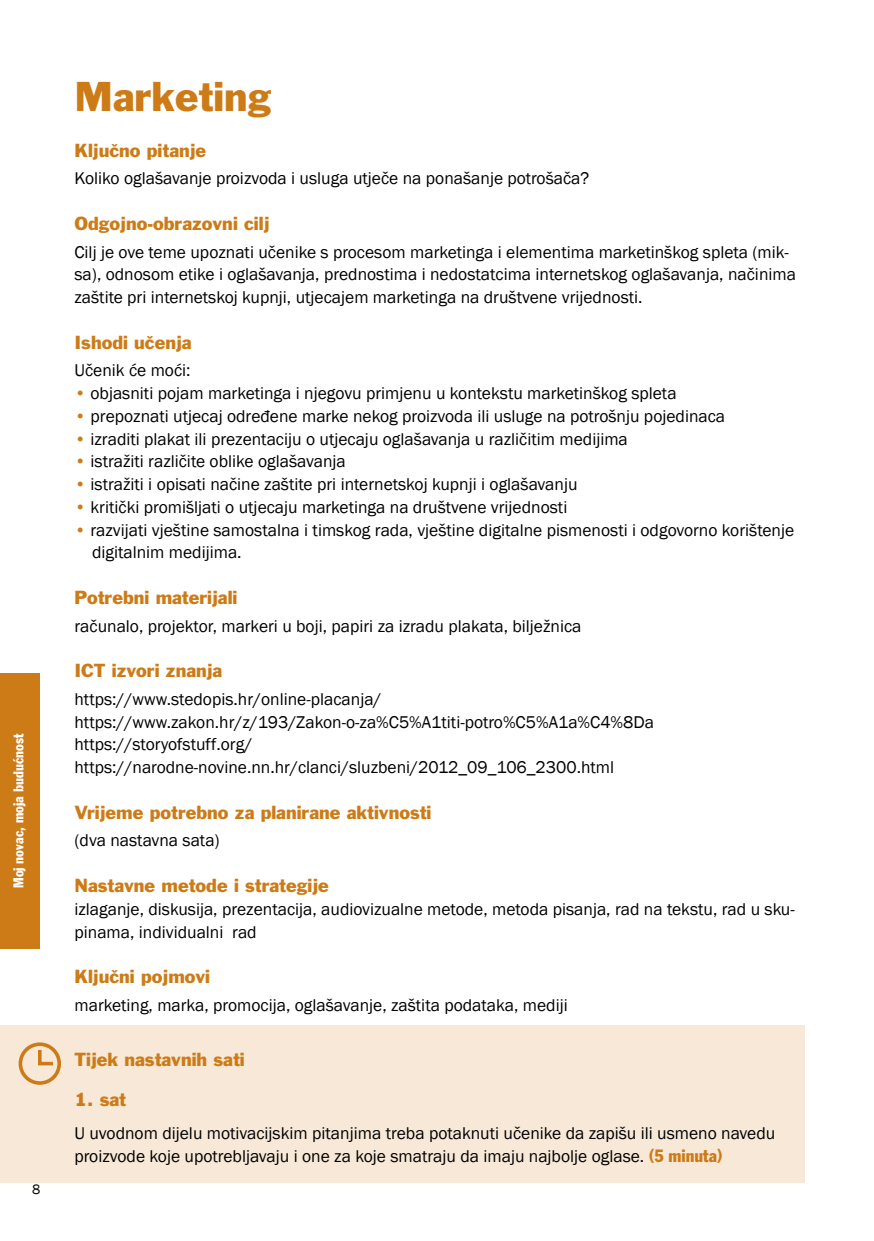
<style>
.page{position:relative;width:874px;height:1241px;background:#fff}
.page>*{position:absolute;margin:0;border:0;box-sizing:border-box;transform-origin:0 0}
.t1{font:38.5px "Franklin Gothic Std";color:#cc7b16}
.t2{font:17.5px/22.8px "Franklin Gothic";color:#000}
.t3{font:17.5px "Franklin Gothic Std";color:#cc7b16}
.t4{font:condensed 14px "Franklin Gothic Std";color:#fff}
.t5{font:14px "Franklin Gothic";color:#000}
.s1{color:#cc7b16}
.s2{font-family:"Franklin Gothic Std";color:#cc7b16}
.s3{font-family:"Franklin Gothic Std";font-stretch:condensed;color:#cc7b16}
</style>
<div class="page">
<hr style="left:873px;top:74px;width:1px;height:747px;background:#f7e8d7">
<div style="left:0;top:1024px;width:804px;height:157px;background:#f7e8d7"></div>
<div style="left:19px;top:1042px;width:42px;height:42px;border:4px solid #cc7b16;border-radius:50%"></div>
<svg style="left:36px;top:1046px;width:21px;height:20px"></svg>
<div style="left:0;top:672px;width:40px;height:276px;background:#cc7b16"></div>
<p class="t4" style="left:10px;top:887px;width:156px;rotate:-90deg">Moj novac, moja budućnost</p>
<p class="t5" style="left:32px;top:1180px;width:10px">8</p>
<h1 class="t1" style="left:74px;top:72px;width:198px">Marketing</h1>
<p class="t3" style="left:74px;top:139px;width:133px">Ključno pitanje</p>
<p class="t2" style="left:74px;top:167px;width:516px">Koliko oglašavanje proizvoda i usluga utječe na ponašanje potrošača?</p>
<p class="t3" style="left:74px;top:212px;width:196px">Odgojno-obrazovni cilj</p>
<p class="t2" style="left:74px;top:241px;width:722px">Cilj je ove teme upoznati učenike s procesom marketinga i elementima marketinškog spleta (mik&shy;sa), odnosom etike i oglašavanja, prednostima i nedostatcima internetskog oglašavanja, načinima zaštite pri internetskoj kupnji, utjecajem marketinga na društvene vrijednosti.</p>
<p class="t3" style="left:74px;top:331px;width:119px">Ishodi učenja</p>
<p class="t2" style="left:74px;top:359px;width:118px">Učenik će moći:</p>
<p class="t2" style="left:74px;top:382px;width:603px"><span class="s1">•</span> objasniti pojam marketinga i njegovu primjenu u kontekstu marketinškog spleta</p>
<p class="t2" style="left:74px;top:405px;width:652px"><span class="s1">•</span> prepoznati utjecaj određene marke nekog proizvoda ili usluge na potrošnju pojedinaca</p>
<p class="t2" style="left:74px;top:427px;width:554px"><span class="s1">•</span> izraditi plakat ili prezentaciju o utjecaju oglašavanja u različitim medijima</p>
<p class="t2" style="left:74px;top:450px;width:273px"><span class="s1">•</span> istražiti različite oblike oglašavanja</p>
<p class="t2" style="left:74px;top:473px;width:504px"><span class="s1">•</span> istražiti i opisati načine zaštite pri internetskoj kupnji i oglašavanju</p>
<p class="t2" style="left:74px;top:496px;width:494px"><span class="s1">•</span> kritički promišljati o utjecaju marketinga na društvene vrijednosti</p>
<p class="t2" style="left:92px;top:518px;width:703px;text-indent:-18px"><span class="s1">•</span> razvijati vještine samostalna i timskog rada, vještine digitalne pismenosti i odgovorno korištenje digitalnim medijima.</p>
<p class="t3" style="left:74px;top:586px;width:164px">Potrebni materijali</p>
<p class="t2" style="left:74px;top:614px;width:508px">računalo, projektor, markeri u boji, papiri za izradu plakata, bilježnica</p>
<p class="t3" style="left:74px;top:659px;width:149px">ICT izvori znanja</p>
<p class="t2" style="left:74px;top:688px;width:581px">https://www.stedopis.hr/online-placanja/ https://www.zakon.hr/z/193/Zakon-o-za%C5%A1titi-potro%C5%A1a%C4%8Da https://storyofstuff.org/ https://narodne-novine.nn.hr/clanci/sluzbeni/2012_09_106_2300.html</p>
<p class="t3" style="left:74px;top:800px;width:358px">Vrijeme potrebno za planirane aktivnosti</p>
<p class="t2" style="left:74px;top:829px;width:147px">(dva nastavna sata)</p>
<p class="t3" style="left:74px;top:874px;width:256px">Nastavne metode i strategije</p>
<p class="t2" style="left:74px;top:897px;width:721px">izlaganje, diskusija, prezentacija, audiovizualne metode, metoda pisanja, rad na tekstu, rad u sku&shy;pinama, individualni rad</p>
<p class="t3" style="left:74px;top:965px;width:137px">Ključni pojmovi</p>
<p class="t2" style="left:74px;top:993px;width:494px">marketing, marka, promocija, oglašavanje, zaštita podataka, mediji</p>
<p class="t3" style="left:74px;top:1048px;width:172px">Tijek nastavnih sati</p>
<p class="t3" style="left:74px;top:1088px;width:53px">1. sat</p>
<p class="t2" style="left:74px;top:1122px;width:702px">U uvodnom dijelu motivacijskim pitanjima treba potaknuti učenike da zapišu ili usmeno navedu proizvode koje upotrebljavaju i one za koje smatraju da imaju najbolje oglase. <span class="s2">(</span><span class="s3">5 minuta</span><span class="s2">)</span></p>
</div>
